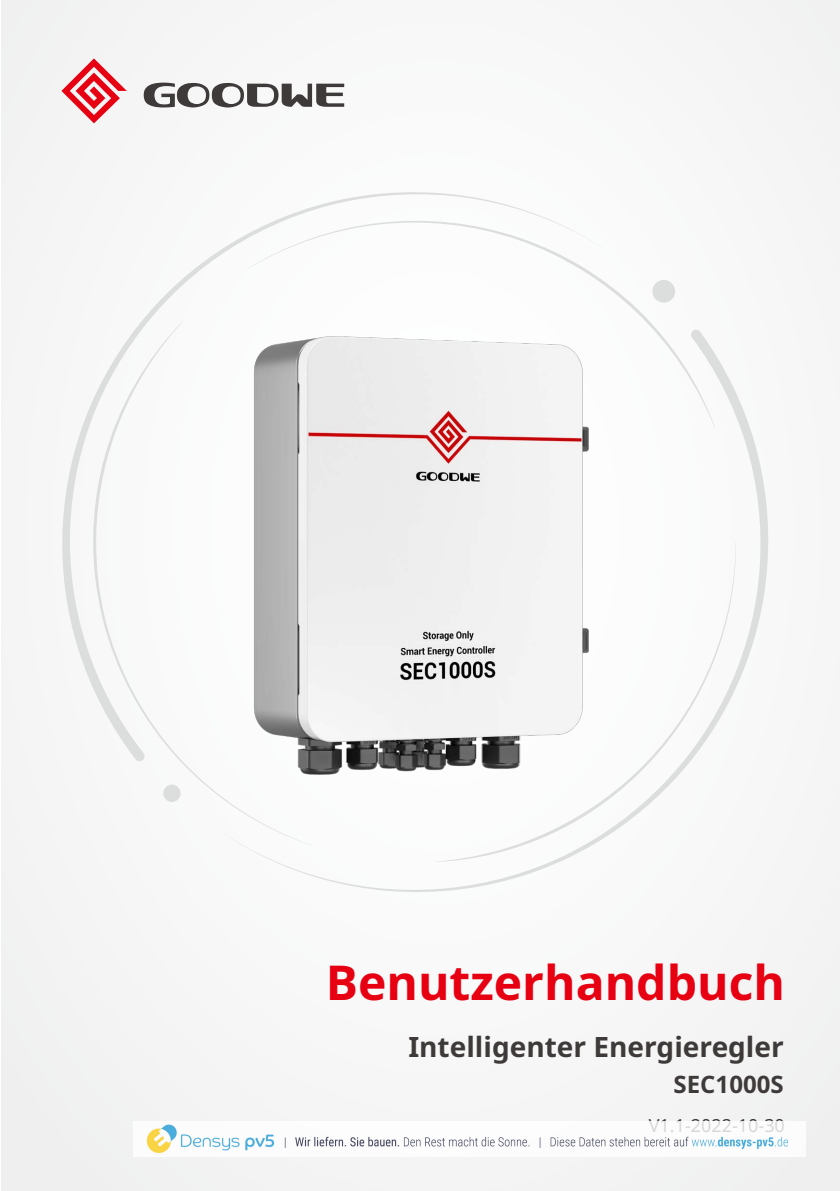
<style>
.page{position:relative;width:840px;height:1191px;background:#fff}
.page>*{position:absolute;margin:0;border:0;box-sizing:border-box;transform-origin:0 0}
.t1{font:700 48px "Noto Sans";color:#e60012}
.t2{font:700 28px "Noto Sans";color:#3e3a39}
.t3{font:700 24px "Noto Sans";color:#3e3a39}
.t4{font:18px "Noto Sans";color:#3e3a39}
</style>
<div class="page">
<div style="left:2px;top:1px;width:837px;height:1190px;background:#f6f6f6"></div>
<svg style="left:144px;top:83px;width:200px;height:24px"></svg>
<svg style="left:61px;top:58px;width:66px;height:65px"></svg>
<svg style="left:62px;top:192px;width:480px;height:495px"></svg>
<svg style="left:255px;top:353px;width:513px;height:539px"></svg>
<svg style="left:93px;top:321px;width:219px;height:524px"></svg>
<svg style="left:435px;top:542px;width:300px;height:320px"></svg>
<svg style="left:247px;top:217px;width:467px;height:211px"></svg>
<img style="left:127px;top:265px;width:575px;height:574px">
<img style="left:146px;top:1124px;width:642px;height:29px">
<h1 class="t1" style="left:325px;top:948px;width:460px">Benutzerhandbuch</h1>
<p class="t2" style="left:408px;top:1027px;width:377px">Intelligenter Energieregler</p>
<p class="t3" style="left:673px;top:1067px;width:112px">SEC1000S</p>
<p class="t4" style="left:648px;top:1112px;width:137px">V1.1-2022-10-30</p>
</div>
